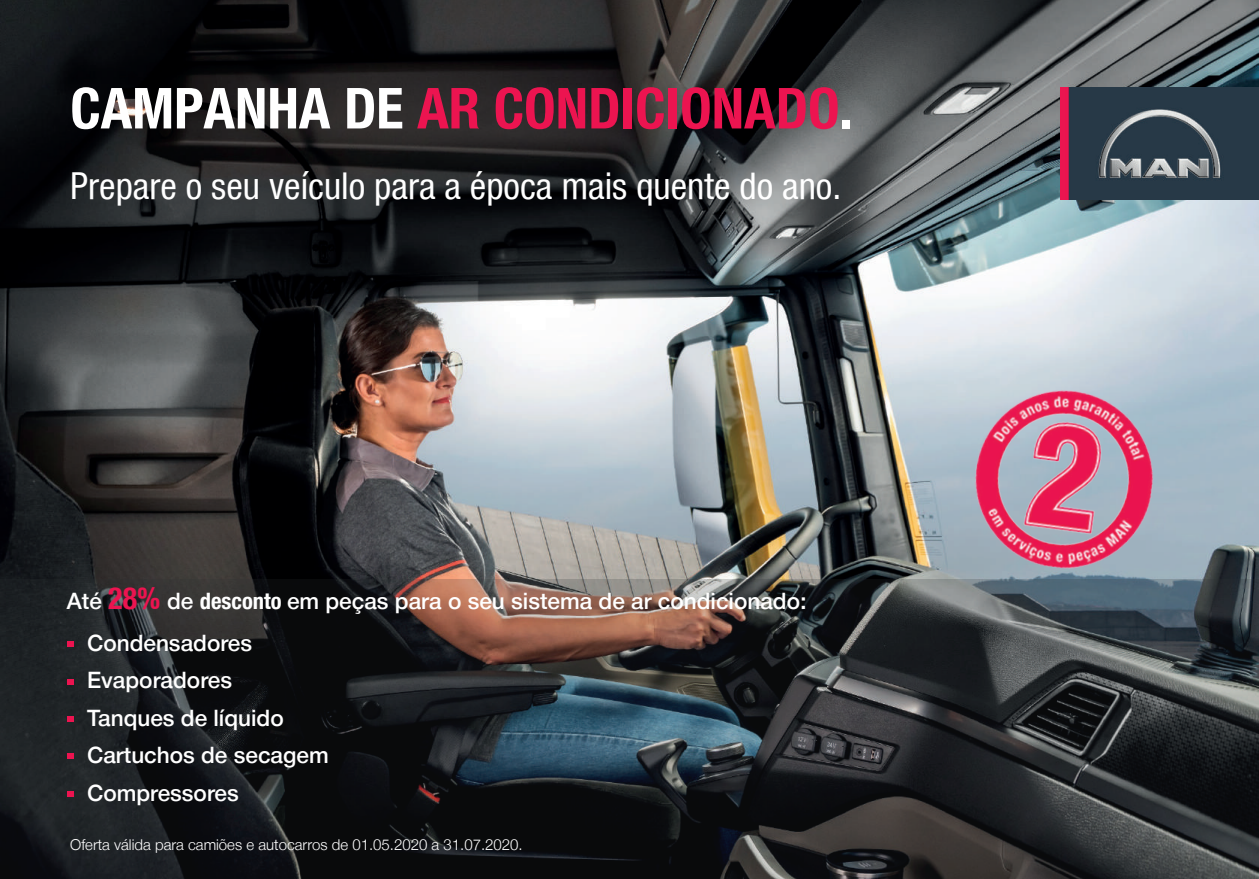
<style>
.page{position:relative;width:1259px;height:879px;background:#fff}
.page>*{position:absolute;margin:0;border:0;box-sizing:border-box;transform-origin:0 0}
.t1{font:700 56.55px "Man Global Pro Condensed";color:#ec1450}
.t2{font:37.2px "Man Global Pro Condensed";color:#fff}
.t3{font:500 22.5px/37.7px "Man Global Pro";color:#fff}
.t4{font:300 15px "Man Global Pro";color:#fff}
.s1{color:#fff}
.s2{font-family:"Man Global Pro Condensed";font-weight:700;font-size:30px;color:#ec1450}
.s3{font-family:"Man Global Pro Condensed";font-weight:700}
</style>
<div class="page">
<img style="left:0;top:0;width:1259px;height:579px">
<img style="left:1061px;top:88px;width:198px;height:111px">
<img style="left:959px;top:374px;width:213px;height:205px">
<svg style="left:0;top:579px;width:1259px;height:299px;background:#2b2c2f"></svg>
<svg style="left:67px;top:641px;width:6px;height:6px"></svg>
<svg style="left:67px;top:679px;width:6px;height:5px"></svg>
<svg style="left:67px;top:716px;width:6px;height:5px"></svg>
<svg style="left:67px;top:753px;width:6px;height:6px"></svg>
<svg style="left:67px;top:791px;width:6px;height:5px"></svg>
<h1 class="t1" style="left:70px;top:76px;width:784px"><span class="s1">CAMPANHA DE</span> AR CONDICIONADO<span class="s1">.</span></h1>
<h2 class="t2" style="left:70px;top:164px;width:773px">Prepare o seu veículo para a época mais quente do ano.</h2>
<p class="t3" style="left:87px;top:579px;width:721px;line-height:42px;text-indent:-20px">Até <span class="s2">28%</span> de <span class="s3">desconto</span> em peças para o seu sistema de ar condicionado:<br>Condensadores</p>
<p class="t3" style="left:87px;top:661px;width:243px">Evaporadores<br>Tanques de líquido<br>Cartuchos de secagem<br>Compressores</p>
<p class="t4" style="left:70px;top:836px;width:454px">Oferta válida para camiões e autocarros de 01.05.2020 a 31.07.2020.</p>
</div>
